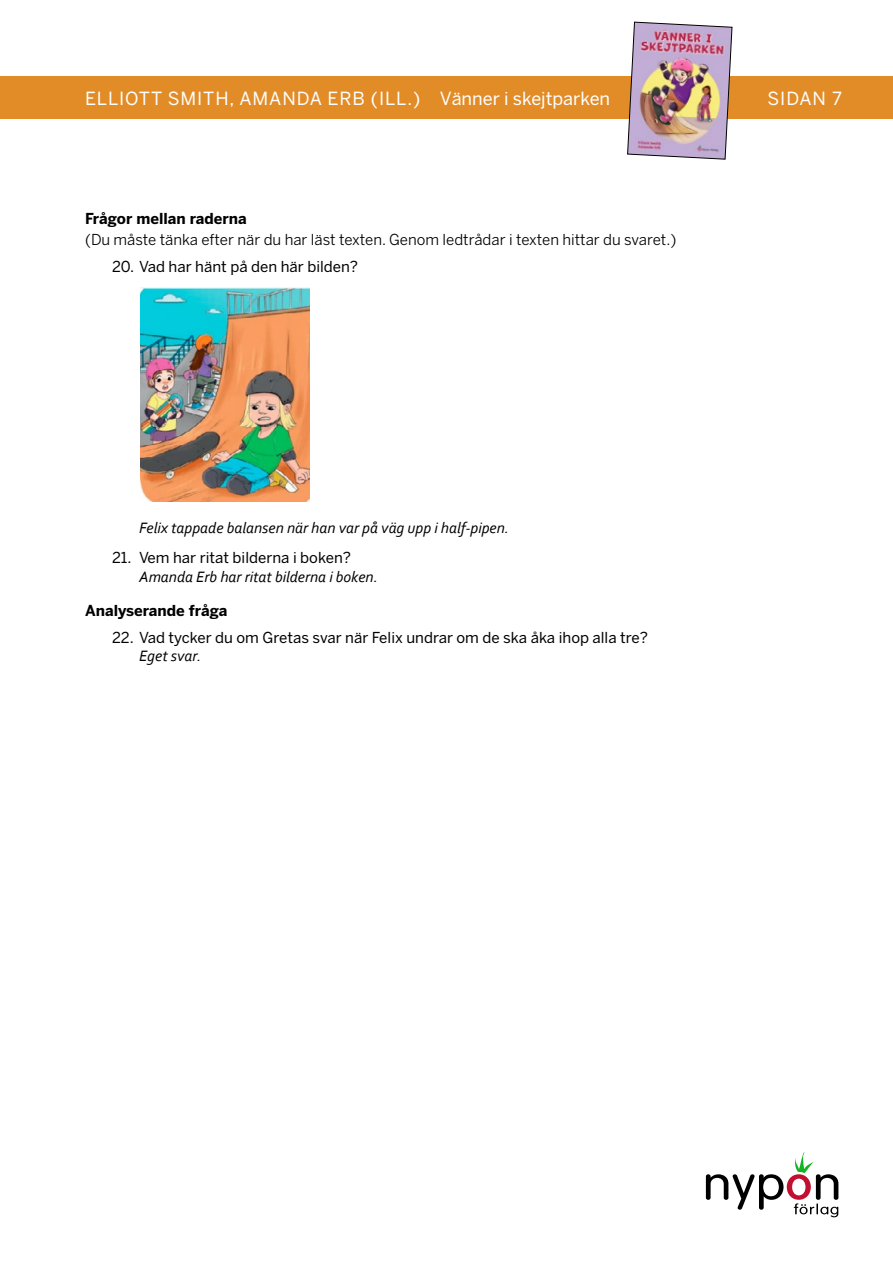
<style>
.page{position:relative;width:893px;height:1263px;background:#fff}
.page>*{position:absolute;margin:0;border:0;box-sizing:border-box;transform-origin:0 0}
.t1{font:18px "Benton Sans";letter-spacing:.03em;color:#fff}
.t2{font:18px "Benton Sans";letter-spacing:.05em;color:#fff}
.t3{font:italic 15.75px "Corbel";color:#000}
.t4{font:15px "Benton Sans";color:#000}
.t5{font:15px "Benton Sans";color:#000}
.t6{font:700 15px "Benton Sans";color:#000}
</style>
<div class="page">
<svg style="left:706px;top:1152px;width:132px;height:65px"></svg>
<div style="left:0;top:77px;width:893px;height:42px;background:#e28c28"></div>
<img style="left:627px;top:21px;width:106px;height:139px">
<img style="left:140px;top:287px;width:169px;height:215px">
<p class="t1" style="left:85px;top:88px;width:527px">ELLIOTT SMITH, AMANDA ERB (ILL.) Vänner i skejtparken</p>
<p class="t2" style="left:768px;top:88px;width:76px">SIDAN 7</p>
<p class="t6" style="left:85px;top:210px;width:163px">Frågor mellan raderna</p>
<p class="t5" style="left:85px;top:231px;width:593px">(Du måste tänka efter när du har läst texten. Genom ledtrådar i texten hittar du svaret.)</p>
<p class="t4" style="left:112px;top:258px;width:248px">20. Vad har hänt på den här bilden?</p>
<p class="t3" style="left:139px;top:518px;width:372px">Felix tappade balansen när han var på väg upp i half-pipen.</p>
<p class="t4" style="left:112px;top:549px;width:241px">21. Vem har ritat bilderna i boken?</p>
<p class="t3" style="left:139px;top:567px;width:240px">Amanda Erb har ritat bilderna i boken.</p>
<p class="t6" style="left:85px;top:602px;width:144px">Analyserande fråga</p>
<p class="t4" style="left:112px;top:628px;width:537px">22. Vad tycker du om Gretas svar när Felix undrar om de ska åka ihop alla tre?</p>
<p class="t3" style="left:139px;top:646px;width:64px">Eget svar.</p>
</div>
